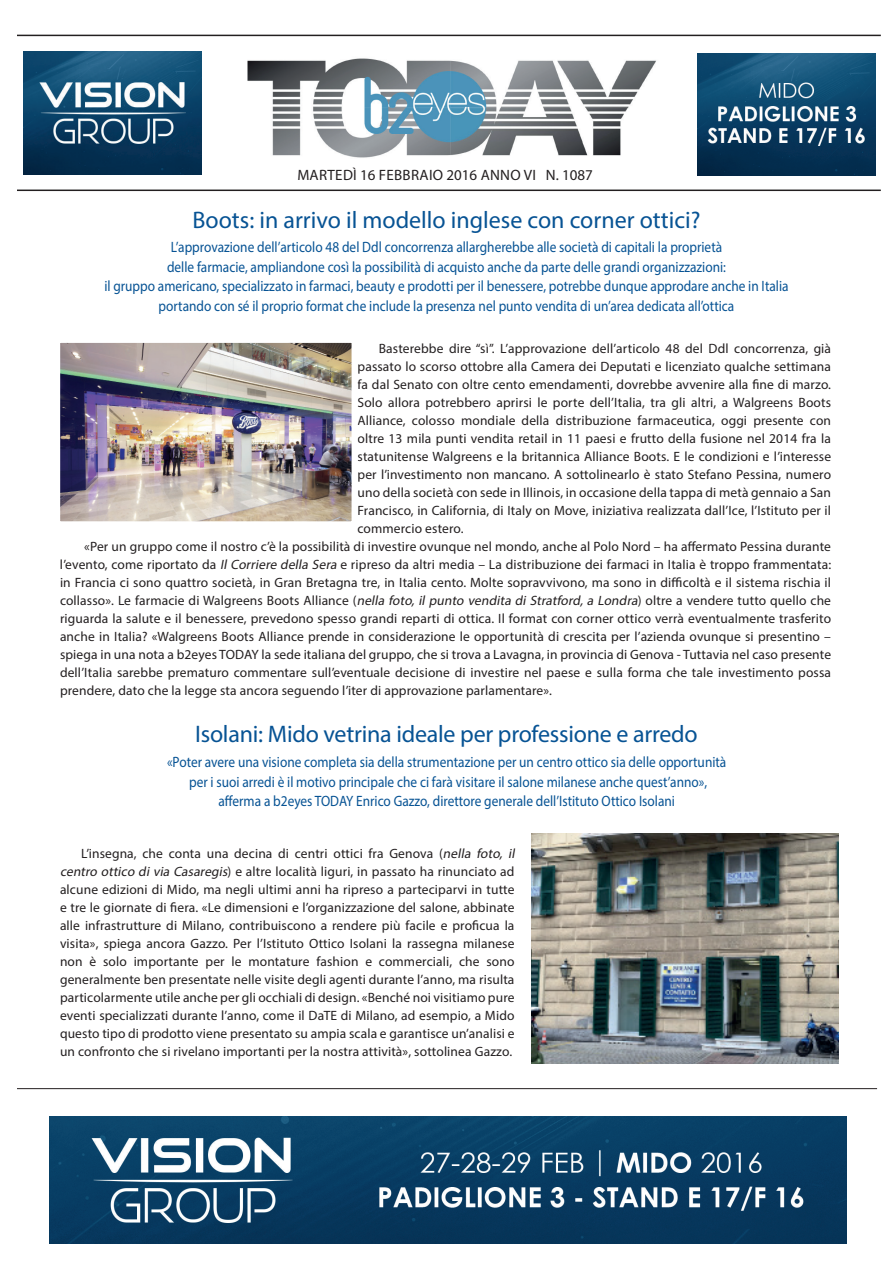
<style>
.page{position:relative;width:893px;height:1263px;background:#fff}
.page>*{position:absolute;margin:0;border:0;box-sizing:border-box;transform-origin:0 0}
.t1{font:24px "Myriad Pro";letter-spacing:-.005em;color:#075394}
.t2{font:15px/19.5px "Myriad Pro";color:#075394;text-align:center;scale:.89 1}
.t3{font:15px "Myriad Pro";letter-spacing:.02em;color:#231f20}
.t4{font:13.5px/18px "Myriad Pro";letter-spacing:.01em;color:#231f20}
.s1{font-style:italic}
</style>
<div class="page">
<img style="left:247px;top:58px;width:409px;height:100px">
<hr style="left:17px;top:1088px;width:860px;height:1px;background:#231f20">
<img style="left:697px;top:54px;width:179px;height:122px">
<img style="left:23px;top:52px;width:179px;height:122px">
<hr style="left:17px;top:190px;width:864px;height:1px;background:#231f20">
<hr style="left:17px;top:35px;width:864px;height:1px;background:#231f20">
<img style="left:50px;top:1117px;width:796px;height:126px">
<img style="left:531px;top:833px;width:308px;height:230px">
<img style="left:61px;top:344px;width:290px;height:176px">
<div style="left:54px;top:337px;width:304px;height:190px;border:6px solid #fff"></div>
<p class="t3" style="left:297px;top:166px;width:297px">MARTEDÌ 16 FEBBRAIO 2016 ANNO VI N. 1087</p>
<h1 class="t1" style="left:192px;top:205px;width:509px">Boots: in arrivo il modello inglese con corner ottici?</h1>
<p class="t2" style="left:104px;top:237px;width:770px">L’approvazione dell’articolo 48 del Ddl concorrenza allargherebbe alle società di capitali la proprietà<br>delle farmacie, ampliandone così la possibilità di acquisto anche da parte delle grandi organizzazioni:<br>il gruppo americano, specializzato in farmaci, beauty e prodotti per il benessere, potrebbe dunque approdare anche in Italia portando con sé il proprio format che include la presenza nel punto vendita di un’area dedicata all’ottica</p>
<p class="t4" style="left:379px;top:339px;width:454px">Basterebbe dire “sì”. L’approvazione dell’articolo 48 del Ddl concorrenza, già</p>
<p class="t4" style="left:358px;top:357px;width:475px">passato lo scorso ottobre alla Camera dei Deputati e licenziato qualche settimana</p>
<p class="t4" style="left:358px;top:375px;width:475px">fa dal Senato con oltre cento emendamenti, dovrebbe avvenire alla fine di marzo.</p>
<p class="t4" style="left:358px;top:393px;width:475px">Solo allora potrebbero aprirsi le porte dell’Italia, tra gli altri, a Walgreens Boots</p>
<p class="t4" style="left:358px;top:411px;width:475px">Alliance, colosso mondiale della distribuzione farmaceutica, oggi presente con</p>
<p class="t4" style="left:358px;top:429px;width:475px">oltre 13 mila punti vendita retail in 11 paesi e frutto della fusione nel 2014 fra la</p>
<p class="t4" style="left:358px;top:447px;width:475px">statunitense Walgreens e la britannica Alliance Boots. E le condizioni e l’interesse</p>
<p class="t4" style="left:358px;top:465px;width:475px">per l’investimento non mancano. A sottolinearlo è stato Stefano Pessina, numero</p>
<p class="t4" style="left:358px;top:483px;width:475px">uno della società con sede in Illinois, in occasione della tappa di metà gennaio a San</p>
<p class="t4" style="left:358px;top:501px;width:475px">Francisco, in California, di Italy on Move, iniziativa realizzata dall’Ice, l’Istituto per il</p>
<p class="t4" style="left:358px;top:519px;width:108px">commercio estero.</p>
<p class="t4" style="left:84px;top:537px;width:748px">«Per un gruppo come il nostro c’è la possibilità di investire ovunque nel mondo, anche al Polo Nord – ha affermato Pessina durante</p>
<p class="t4" style="left:60px;top:555px;width:773px">l’evento, come riportato da <span class="s1">Il Corriere della Sera</span> e ripreso da altri media – La distribuzione dei farmaci in Italia è troppo frammentata:</p>
<p class="t4" style="left:60px;top:573px;width:773px">in Francia ci sono quattro società, in Gran Bretagna tre, in Italia cento. Molte sopravvivono, ma sono in difficoltà e il sistema rischia il</p>
<p class="t4" style="left:60px;top:591px;width:772px">collasso». Le farmacie di Walgreens Boots Alliance (<span class="s1">nella foto, il punto vendita di Stratford, a Londra</span>) oltre a vendere tutto quello che</p>
<p class="t4" style="left:60px;top:609px;width:773px">riguarda la salute e il benessere, prevedono spesso grandi reparti di ottica. Il format con corner ottico verrà eventualmente trasferito</p>
<p class="t4" style="left:60px;top:627px;width:772px">anche in Italia? «Walgreens Boots Alliance prende in considerazione le opportunità di crescita per l’azienda ovunque si presentino –</p>
<p class="t4" style="left:60px;top:645px;width:773px">spiega in una nota a b2eyes TODAY la sede italiana del gruppo, che si trova a Lavagna, in provincia di Genova - Tuttavia nel caso presente</p>
<p class="t4" style="left:60px;top:663px;width:773px">dell’Italia sarebbe prematuro commentare sull’eventuale decisione di investire nel paese e sulla forma che tale investimento possa</p>
<p class="t4" style="left:60px;top:681px;width:494px">prendere, dato che la legge sta ancora seguendo l’iter di approvazione parlamentare».</p>
<h1 class="t1" style="left:195px;top:719px;width:504px">Isolani: Mido vetrina ideale per professione e arredo</h1>
<p class="t2" style="left:167px;top:752px;width:630px">«Poter avere una visione completa sia della strumentazione per un centro ottico sia delle opportunità per i suoi arredi è il motivo principale che ci farà visitare il salone milanese anche quest’anno», afferma a b2eyes TODAY Enrico Gazzo, direttore generale dell’Istituto Ottico Isolani</p>
<p class="t4" style="left:60px;top:844px;width:459px;text-indent:21px">L’insegna, che conta una decina di centri ottici fra Genova (<span class="s1">nella foto, il centro ottico di via Casaregis</span>) e altre località liguri, in passato ha rinunciato ad alcune edizioni di Mido, ma negli ultimi anni ha ripreso a parteciparvi in tutte e tre le giornate di fiera. «Le dimensioni e l’organizzazione del salone, abbinate alle infrastrutture di Milano, contribuiscono a rendere più facile e proficua la visita», spiega ancora Gazzo. Per l’Istituto Ottico Isolani la rassegna milanese non è solo importante per le montature fashion e commerciali, che sono generalmente ben presentate nelle visite degli agenti durante l’anno, ma risulta particolarmente utile anche per gli occhiali di design. «Benché noi visitiamo pure eventi specializzati durante l’anno, come il DaTE di Milano, ad esempio, a Mido questo tipo di prodotto viene presentato su ampia scala e garantisce un’analisi e un confronto che si rivelano importanti per la nostra attività», sottolinea Gazzo.</p>
</div>
